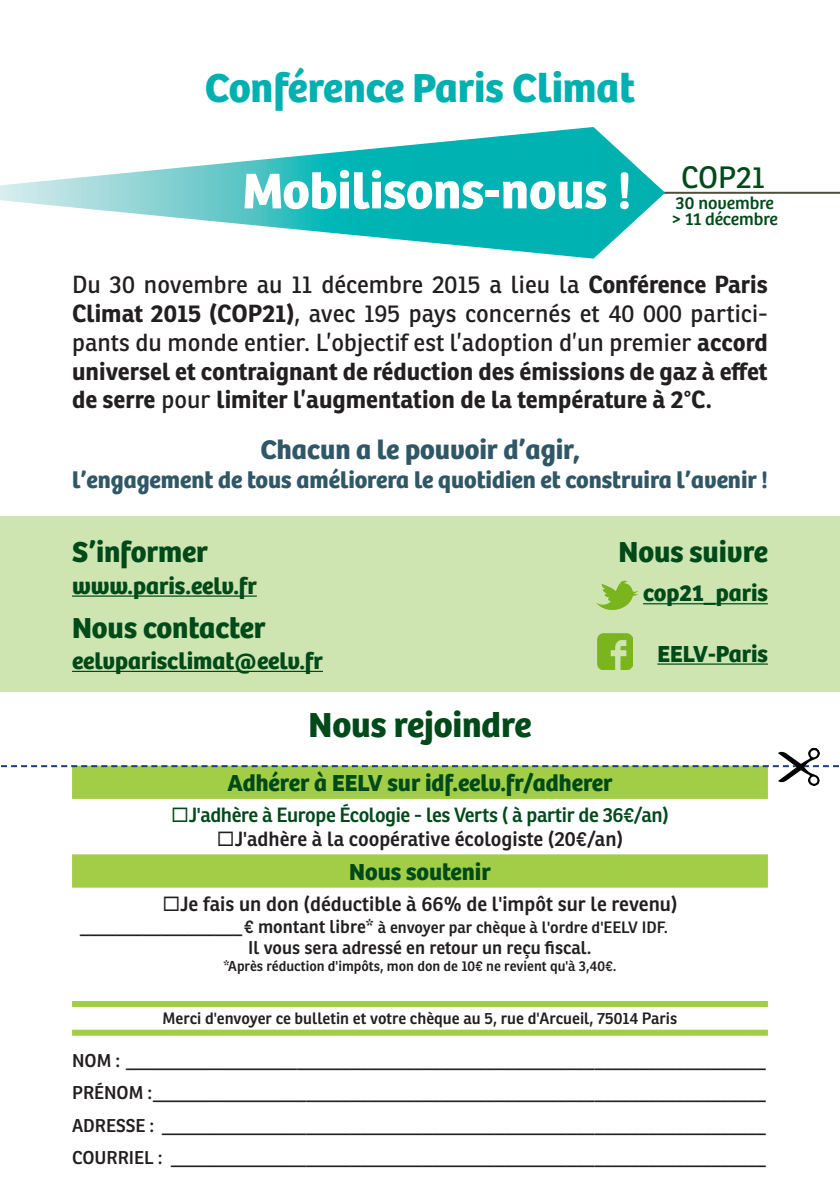
<style>
.page{position:relative;width:840px;height:1191px;background:#fff}
.page>*{position:absolute;margin:0;border:0;box-sizing:border-box;transform-origin:0 0}
.Gros_titre{font:700 52px "Bree";color:#fff}
.Gros_titre-2{font:700 42px "Bree";color:#00b0b0}
.Petit_titre{font:700 36px "Bree";color:#004a1a}
.Petit_titre-2{font:700 30px "Bree";color:#004a1a}
.Petit_titre-3{font:30px "Ronnia";color:#004a1a}
.Petit_titre-4{font:700 28px "Bree";color:#305766}
.Texte_courant{font:700 24px/28.8px "Ronnia";color:#231f20;text-align:justify}
.Petit_titre-5{font:700 24px "Bree";color:#004a1a}
.Petit_titre-6{font:700 24px "Bree";color:#305766}
.Encadré{font:600 20px "Ronnia";color:#231f20}
.Petit_titre-7{font:600 20px "Ronnia";letter-spacing:-.02em;color:#004a1a}
.Encadré-2{font:600 18px "Ronnia";color:#231f20}
.Petit_titre-8{font:18px "Bree";color:#004a1a}
.Encadré-3{font:600 16px "Ronnia";color:#231f20}
.Encadré-4{font:600 14px "Ronnia";color:#231f20}
.s1{font-weight:400}
.s2{font-size:18px}
</style>
<div class="page">
<div style="left:0;top:516px;width:839px;height:176px;background:#cee5b2"></div>
<svg style="left:1px;top:765px;width:838px;height:271px"></svg>
<img style="left:778px;top:748px;width:41px;height:37px">
<hr style="left:72px;top:595px;width:185px;height:1px;background:#004a1a">
<hr style="left:642px;top:603px;width:125px;height:1px;background:#004a1a">
<hr style="left:657px;top:663px;width:110px;height:1px;background:#004a1a">
<hr style="left:72px;top:671px;width:251px;height:1px;background:#004a1a">
<img style="left:596px;top:580px;width:40px;height:29px">
<img style="left:597px;top:634px;width:35px;height:35px">
<hr style="left:0;top:192px;width:839px;height:2px;background:#4e503c">
<svg style="left:0;top:127px;width:664px;height:132px"></svg>
<p class="Gros_titre-2" style="left:205px;top:63px;width:431px">Conférence Paris Climat</p>
<p class="Gros_titre" style="left:242px;top:160px;width:390px">Mobilisons-nous !</p>
<p class="Petit_titre-3" style="left:680px;top:158px;width:85px">COP21</p>
<p class="Petit_titre-8" style="left:675px;top:193px;width:100px">30 novembre</p>
<p class="Petit_titre-8" style="left:671px;top:209px;width:108px">&gt; 11 décembre</p>
<p class="Texte_courant" style="left:72px;top:270px;width:697px"><span class="s1">Du 30 novembre au 11 décembre 2015 a lieu la</span> Conférence Paris Climat 2015 (COP21)<span class="s1">, avec 195 pays concernés et 40 000 partici&shy;pants du monde entier. L’objectif est l’adoption d’un premier</span> accord universel et contraignant de réduction des émissions de gaz à effet de serre <span class="s1">pour</span> limiter l’augmentation de la température à 2°C.</p>
<p class="Petit_titre-4" style="left:260px;top:433px;width:320px">Chacun a le pouvoir d’agir,</p>
<p class="Petit_titre-6" style="left:72px;top:465px;width:697px">l’engagement de tous améliorera le quotidien et construira l’avenir !</p>
<p class="Petit_titre-2" style="left:72px;top:534px;width:137px">S’informer</p>
<p class="Petit_titre-5" style="left:72px;top:571px;width:186px">www.paris.eelv.fr</p>
<p class="Petit_titre-2" style="left:72px;top:609px;width:195px">Nous contacter</p>
<p class="Petit_titre-5" style="left:72px;top:646px;width:252px">eelvparisclimat@eelv.fr</p>
<p class="Petit_titre" style="left:308px;top:703px;width:224px">Nous rejoindre</p>
<p class="Petit_titre-2" style="left:618px;top:534px;width:151px">Nous suivre</p>
<p class="Petit_titre-5" style="left:642px;top:579px;width:126px">cop21_paris</p>
<p class="Petit_titre-5" style="left:657px;top:639px;width:112px">EELV-Paris</p>
<p class="Petit_titre-5" style="left:227px;top:768px;width:386px">Adhérer à EELV sur idf.eelv.fr/adherer</p>
<p class="Petit_titre-7" style="left:171px;top:802px;width:499px">◻J'adhère à Europe Écologie - les Verts ( à partir de 36€/an)</p>
<p class="Encadré" style="left:217px;top:826px;width:407px">◻J'adhère à la coopérative écologiste (20€/an)</p>
<p class="Petit_titre-5" style="left:349px;top:857px;width:143px">Nous soutenir</p>
<p class="Encadré" style="left:162px;top:891px;width:516px">◻Je fais un don (déductible à 66% de l'impôt sur le revenu)</p>
<p class="Encadré-3" style="left:80px;top:917px;width:589px"><span class="s2">__________________€ montant libre*</span> à envoyer par chèque à l'ordre d'EELV IDF.</p>
<p class="Encadré-2" style="left:248px;top:936px;width:344px">Il vous sera adressé en retour un reçu fiscal.</p>
<p class="Encadré-4" style="left:223px;top:957px;width:394px">*Après réduction d'impôts, mon don de 10€ ne revient qu'à 3,40€.</p>
<p class="Encadré-3" style="left:162px;top:1008px;width:516px">Merci d'envoyer ce bulletin et votre chèque au 5, rue d'Arcueil, 75014 Paris</p>
<p class="Encadré-2" style="left:72px;top:1049px;width:694px">NOM : _______________________________________________________________________</p>
<p class="Encadré-2" style="left:72px;top:1081px;width:694px">PRÉNOM :____________________________________________________________________</p>
<p class="Encadré-2" style="left:72px;top:1114px;width:694px">ADRESSE : ___________________________________________________________________</p>
<p class="Encadré-2" style="left:72px;top:1146px;width:694px">COURRIEL : __________________________________________________________________</p>
</div>
